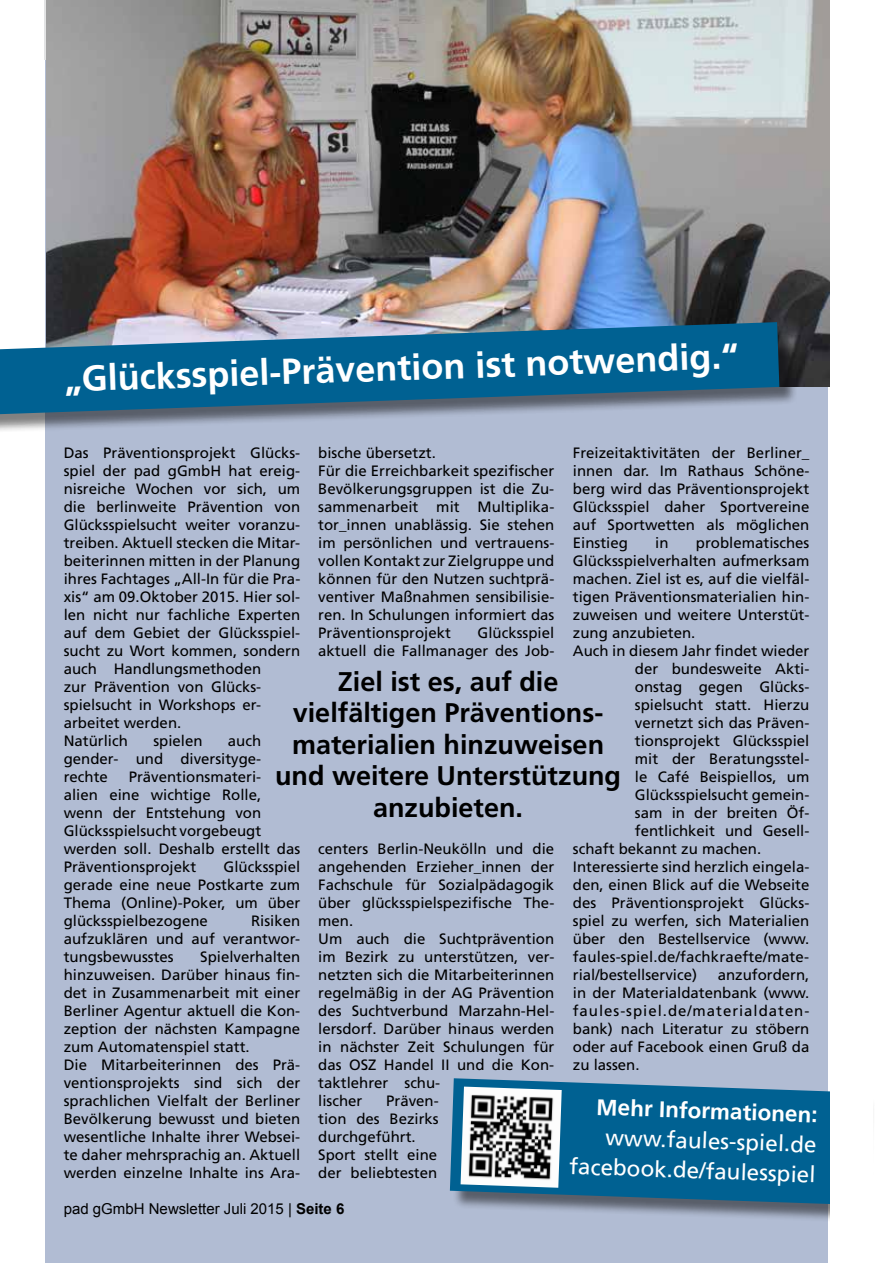
<style>
.page{position:relative;width:893px;height:1263px;background:#fff}
.page>*{position:absolute;margin:0;border:0;box-sizing:border-box;transform-origin:0 0}
.t1{font:700 36px "Frutiger";color:#fff}
.t2{font:700 27px/31.5px "Frutiger";color:#000;text-align:center}
.t3{font:22.5px/30px "Frutiger";color:#fff;text-align:right}
.t4{font:700 22.5px "Frutiger";color:#fff}
.t5{font:15px/18px "Frutiger";color:#000}
.t6{font:15px "Arial";color:#000}
.s1{font-weight:700}
</style>
<div class="page">
<div style="left:46px;top:51px;width:782px;height:1212px;background:#b1bcd3"></div>
<img style="left:47px;top:0;width:782px;height:387px">
<div style="left:0;top:325px;width:798px;height:109px;background:#000;opacity:.5"></div>
<svg style="left:0;top:322px;width:779px;height:92px;background:#2c7198"></svg>
<div style="left:452px;top:1081px;width:424px;height:142px;background:#000;opacity:.5"></div>
<svg style="left:450px;top:1078px;width:380px;height:127px;background:#156895"></svg>
<div style="left:830px;top:1076px;width:43px;height:156px;background:#fff"></div>
<img style="left:461px;top:1086px;width:101px;height:102px">
<h1 class="t1" style="left:64px;top:358px;width:676px;rotate:-2deg">„Glücksspiel-Prävention ist notwendig.“</h1>
<p class="t5" style="left:64px;top:444px;width:238px">Das Präventionsprojekt Glücks&shy;spiel der pad gGmbH hat ereig&shy;nisreiche Wochen vor sich, um die berlinweite Prävention von<br>Glücksspielsucht weiter voranzu&shy;treiben. Aktuell stecken die Mitar&shy;beiterinnen mitten in der Planung ihres Fachtages „All-In für die Pra&shy;xis“ am 09.Oktober 2015. Hier sol&shy;len nicht nur fachliche Experten auf dem Gebiet der Glücksspiel&shy;sucht zu Wort kommen, sondern auch Handlungsmethoden<br>zur Prävention von Glücks&shy;spielsucht in Workshops er&shy;arbeitet werden.<br>Natürlich</p>
<p class="t5" style="left:318px;top:444px;width:238px">bische übersetzt.<br>Für die Erreichbarkeit spezifischer<br>Bevölkerungsgruppen ist die Zu&shy;sammenarbeit mit Multiplika&shy;tor_innen unablässig. Sie stehen im persönlichen und vertrauens&shy;vollen Kontakt zur Zielgruppe und können für den Nutzen suchtprä&shy;ventiver Maßnahmen sensibilisie&shy;ren. In Schulungen informiert das<br>Präventionsprojekt</p>
<p class="t5" style="left:573px;top:444px;width:238px;text-align:justify">Freizeitaktivitäten der Berliner_ innen dar. Im Rathaus Schöne&shy;berg wird das Präventionsprojekt Glücksspiel daher Sportvereine auf Sportwetten als möglichen Einstieg</p>
<p class="t5" style="left:655px;top:534px;width:15px">in</p>
<p class="t5" style="left:696px;top:534px;width:115px">problematisches</p>
<p class="t5" style="left:573px;top:552px;width:238px">Glücksspielverhalten aufmerksam</p>
<p class="t5" style="left:573px;top:570px;width:238px">machen. Ziel ist es, auf die vielfäl-</p>
<p class="t5" style="left:573px;top:588px;width:238px">tigen Präventionsmaterialien hin-</p>
<p class="t5" style="left:573px;top:606px;width:238px">zuweisen und weitere Unterstüt-</p>
<p class="t5" style="left:573px;top:624px;width:124px">zung anzubieten.</p>
<p class="t5" style="left:573px;top:642px;width:238px">Auch in diesem Jahr findet wieder</p>
<p class="t5" style="left:635px;top:660px;width:176px">der bundesweite Akti-</p>
<p class="t5" style="left:635px;top:678px;width:176px">onstag gegen Glücks-</p>
<p class="t5" style="left:635px;top:696px;width:176px">spielsucht statt. Hierzu</p>
<p class="t5" style="left:635px;top:714px;width:176px">vernetzt sich das Präven-</p>
<p class="t5" style="left:635px;top:732px;width:176px">tionsprojekt Glücksspiel</p>
<p class="t5" style="left:635px;top:750px;width:176px">mit der Beratungsstel-</p>
<p class="t5" style="left:635px;top:768px;width:176px">le Café Beispiellos, um</p>
<p class="t5" style="left:635px;top:786px;width:176px">Glücksspielsucht gemein-</p>
<p class="t5" style="left:635px;top:804px;width:176px">sam in der breiten Öf-</p>
<p class="t5" style="left:635px;top:822px;width:176px">fentlichkeit und Gesell-</p>
<p class="t5" style="left:573px;top:840px;width:190px">schaft bekannt zu machen.</p>
<p class="t5" style="left:573px;top:858px;width:238px">Interessierte sind herzlich eingela-</p>
<p class="t5" style="left:573px;top:876px;width:238px">den, einen Blick auf die Webseite</p>
<p class="t5" style="left:573px;top:894px;width:238px">des Präventionsprojekt Glücks-</p>
<p class="t5" style="left:573px;top:912px;width:238px">spiel zu werfen, sich Materialien</p>
<p class="t5" style="left:573px;top:930px;width:238px">über den Bestellservice (www.</p>
<p class="t5" style="left:573px;top:948px;width:238px">faules-spiel.de/fachkraefte/mate-</p>
<p class="t5" style="left:573px;top:966px;width:126px">rial/bestellservice)</p>
<p class="t5" style="left:318px;top:624px;width:237px;text-align:right">Glücksspiel<br>aktuell die Fallmanager des Job-</p>
<h2 class="t2" style="left:275px;top:665px;width:348px">Ziel ist es, auf die vielfältigen Präventions&shy;materialien hinzuweisen und weitere Unterstützung anzubieten.</h2>
<p class="t5" style="left:64px;top:732px;width:199px;text-align:justify;text-indent:164px">auch gender- und diversityge&shy;rechte</p>
<p class="t5" style="left:153px;top:732px;width:51px">spielen</p>
<p class="t5" style="left:64px;top:768px;width:238px;text-indent:65px">Präventionsmateri-<br>alien eine wichtige Rolle, wenn der Entstehung von<br>Glücksspielsucht vorgebeugt werden soll. Deshalb erstellt das<br>Präventionsprojekt</p>
<p class="t5" style="left:318px;top:840px;width:238px">centers Berlin-Neukölln und die angehenden Erzieher_innen der<br>Fachschule für Sozialpädagogik über glücksspielspezifische The&shy;men.<br>Um auch die Suchtprävention im Bezirk zu unterstützen, ver&shy;netzten sich die Mitarbeiterinnen regelmäßig in der AG Prävention des Suchtverbund Marzahn-Hel&shy;lersdorf. Darüber hinaus werden in nächster Zeit Schulungen für das OSZ Handel II und die Kon&shy;taktlehrer schu-<br>lischer</p>
<p class="t5" style="left:64px;top:858px;width:238px;text-align:justify;text-indent:160px">Glücksspiel gerade eine neue Postkarte zum Thema (Online)-Poker, um über glücksspielbezogene</p>
<p class="t5" style="left:64px;top:912px;width:238px;text-align:justify;text-indent:187px">Risiken aufzuklären und auf verantwor&shy;tungsbewusstes</p>
<p class="t5" style="left:64px;top:948px;width:238px;text-indent:136px">Spielverhalten hinzuweisen. Darüber hinaus fin&shy;det in Zusammenarbeit mit einer<br>Berliner Agentur aktuell die Kon&shy;zeption der nächsten Kampagne zum Automatenspiel statt.<br>Die Mitarbeiterinnen des Prä&shy;ventionsprojekts sind sich der sprachlichen Vielfalt der Berliner<br>Bevölkerung bewusst und bieten wesentliche Inhalte ihrer Websei&shy;te daher mehrsprachig an. Aktuell werden einzelne Inhalte ins Ara-</p>
<p class="t5" style="left:573px;top:966px;width:238px;text-align:justify;text-indent:145px">anzufordern, in der Materialdatenbank (www. faules-spiel.de/materialdaten&shy;bank) nach Literatur zu stöbern oder auf Facebook einen Gruß da zu lassen.</p>
<p class="t5" style="left:318px;top:1092px;width:122px;text-indent:68px">Präven&shy;tion des Bezirks durchgeführt.<br>Sport stellt eine der beliebtesten</p>
<h3 class="t4" style="left:597px;top:1094px;width:223px;rotate:2deg">MehrInformationen:</h3>
<h3 class="t3" style="left:571px;top:1121px;width:248px;rotate:2deg">www.faules-spiel.de facebook.de/faulesspiel</h3>
<p class="t6" style="left:64px;top:1199px;width:282px">pad gGmbH Newsletter Juli 2015 | <span class="s1">Seite 6</span></p>
</div>
